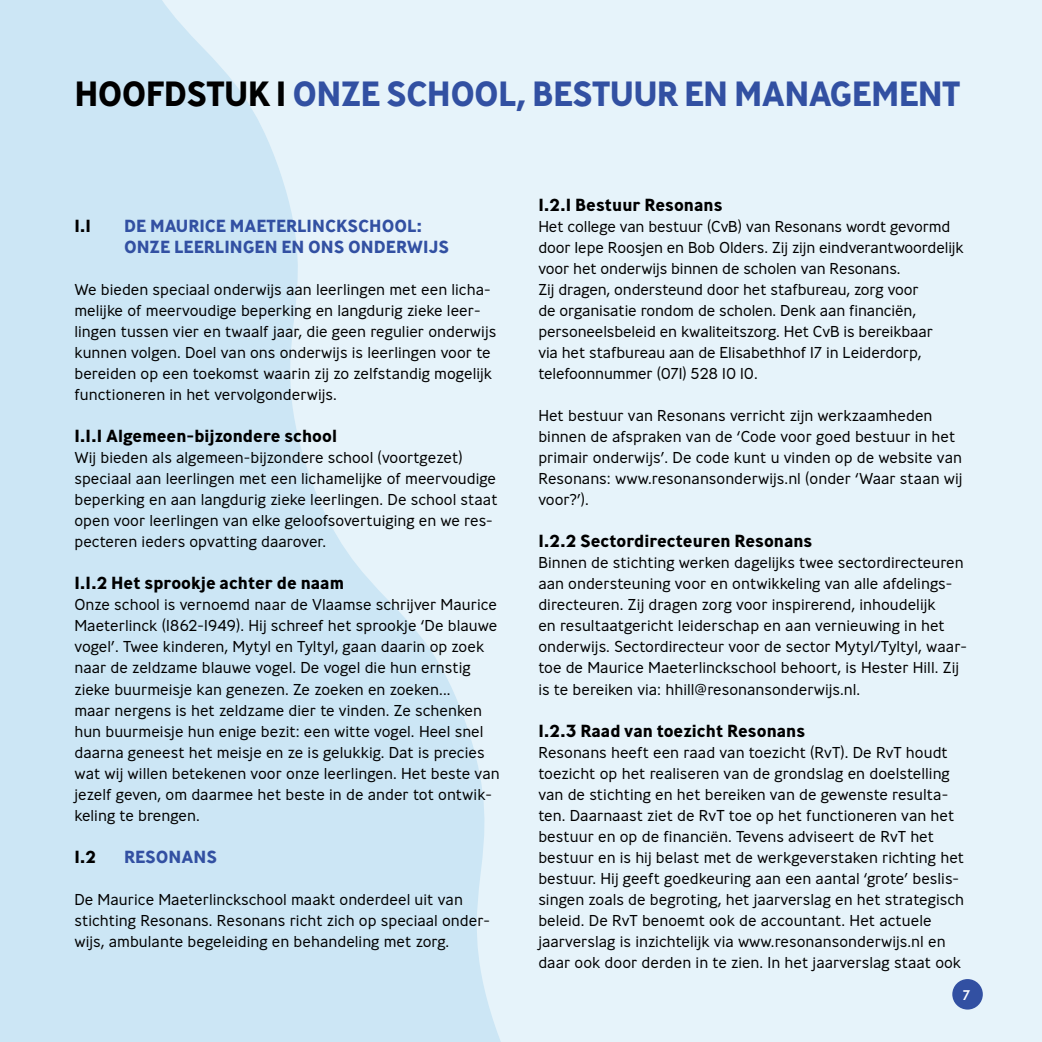
<style>
.page{position:relative;width:1042px;height:1042px;background:#e6f3fa}
.page>*{position:absolute;margin:0;border:0;box-sizing:border-box;transform-origin:0 0}
.t1{font:700 35px "Ministry";letter-spacing:-.02em;color:#3250a2}
.t2{font:700 35px "Ministry";color:#000}
.tussenkop{font:700 17.5px "Ministry";color:#000}
.t3{font:700 17.5px/21px "Ministry";color:#3250a2}
.plat{font:300 15.75px/21px "Ministry";color:#000}
.t4{font:500 14px "Ministry";color:#fff}
.s1{color:#000}
</style>
<div class="page">
<svg style="left:0;top:0;width:501px;height:1042px;fill:#cce6f5"></svg>
<div style="left:952px;top:979px;width:31px;height:30px;background:#3250a2;border-radius:50%"></div>
<p class="t2" style="left:74px;top:71px;width:23px">hoofdstuk</p>
<p class="t1" style="left:276px;top:71px;width:686px"><span class="s1">1</span> ONZE SCHOOL, BESTUUR EN MANAGEMENT</p>
<p class="tussenkop" style="left:74px;top:215px;width:18px">1.1</p>
<p class="t3" style="left:124px;top:215px;width:326px">DE MAURICE MAETERLINCKSCHOOL:<br>ONZE LEERLINGEN EN ONS ONDERWIJS</p>
<p class="plat" style="left:74px;top:279px;width:423px">We bieden speciaal onderwijs aan leerlingen met een licha&shy;melijke of meervoudige beperking en langdurig zieke leer&shy;lingen tussen vier en twaalf jaar, die geen regulier onderwijs kunnen volgen. Doel van ons onderwijs is leerlingen voor te bereiden op een toekomst waarin zij zo zelfstandig mogelijk functioneren in het vervolgonderwijs.</p>
<p class="tussenkop" style="left:74px;top:425px;width:264px">1.1.1 Algemeen-bijzondere school</p>
<p class="plat" style="left:74px;top:447px;width:425px">Wij bieden als algemeen-bijzondere school (voortgezet) speciaal aan leerlingen met een lichamelijke of meervoudige beperking en aan langdurig zieke leerlingen. De school staat open voor leerlingen van elke geloofsovertuiging en we res&shy;pecteren ieders opvatting daarover.</p>
<p class="tussenkop" style="left:74px;top:572px;width:271px">1.1.2 Het sprookje achter de naam</p>
<p class="plat" style="left:74px;top:594px;width:427px">Onze school is vernoemd naar de Vlaamse schrijver Maurice Maeterlinck (1862-1949). Hij schreef het sprookje ‘De blauwe vogel’. Twee kinderen, Mytyl en Tyltyl, gaan daarin op zoek naar de zeldzame blauwe vogel. De vogel die hun ernstig zieke buurmeisje kan genezen. Ze zoeken en zoeken...<br>maar nergens is het zeldzame dier te vinden. Ze schenken hun buurmeisje hun enige bezit: een witte vogel. Heel snel daarna geneest het meisje en ze is gelukkig. Dat is precies wat wij willen betekenen voor onze leerlingen. Het beste van jezelf geven, om daarmee het beste in de ander tot ontwik&shy;keling te brengen.</p>
<p class="tussenkop" style="left:74px;top:845px;width:23px">1.2</p>
<p class="t3" style="left:124px;top:845px;width:94px">RESONANS</p>
<p class="plat" style="left:74px;top:888px;width:417px">De Maurice Maeterlinckschool maakt onderdeel uit van stichting Resonans. Resonans richt zich op speciaal onder&shy;wijs, ambulante begeleiding en behandeling met zorg.</p>
<p class="tussenkop" style="left:538px;top:194px;width:186px">1.2.1 Bestuur Resonans</p>
<p class="plat" style="left:538px;top:216px;width:427px">Het college van bestuur (CvB) van Resonans wordt gevormd door Iepe Roosjen en Bob Olders. Zij zijn eindverantwoordelijk voor het onderwijs binnen de scholen van Resonans.<br>Zij dragen, ondersteund door het stafbureau, zorg voor<br>de organisatie rondom de scholen. Denk aan financiën, personeelsbeleid en kwaliteitszorg. Het CvB is bereikbaar<br>via het stafbureau aan de Elisabethhof 17 in Leiderdorp, telefoonnummer (071) 528 10 10.</p>
<p class="plat" style="left:538px;top:405px;width:426px">Het bestuur van Resonans verricht zijn werkzaamheden binnen de afspraken van de ‘Code voor goed bestuur in het primair onderwijs’. De code kunt u vinden op de website van Resonans: www.resonansonderwijs.nl (onder ‘Waar staan wij voor?’).</p>
<p class="tussenkop" style="left:538px;top:530px;width:276px">1.2.2 Sectordirecteuren Resonans</p>
<p class="plat" style="left:538px;top:552px;width:430px">Binnen de stichting werken dagelijks twee sectordirecteuren aan ondersteuning voor en ontwikkeling van alle afdelings&shy;directeuren. Zij dragen zorg voor inspirerend, inhoudelijk<br>en resultaatgericht leiderschap en aan vernieuwing in het onderwijs. Sectordirecteur voor de sector Mytyl/Tyltyl, waar&shy;toe de Maurice Maeterlinckschool behoort, is Hester Hill. Zij is te bereiken via: hhill@resonansonderwijs.nl.</p>
<p class="tussenkop" style="left:538px;top:719px;width:268px">1.2.3 Raad van toezicht Resonans</p>
<p class="plat" style="left:538px;top:741px;width:427px">Resonans heeft een raad van toezicht (RvT). De RvT houdt toezicht op het realiseren van de grondslag en doelstelling van de stichting en het bereiken van de gewenste resulta&shy;ten. Daarnaast ziet de RvT toe op het functioneren van het bestuur en op de financiën. Tevens adviseert de RvT het bestuur en is hij belast met de werkgeverstaken richting het bestuur. Hij geeft goedkeuring aan een aantal ‘grote’ beslis&shy;singen zoals de begroting, het jaarverslag en het strategisch beleid. De RvT benoemt ook de accountant. Het actuele jaarverslag is inzichtelijk via www.resonansonderwijs.nl en daar ook door derden in te zien. In het jaarverslag staat ook</p>
<p class="t4" style="left:962px;top:985px;width:9px">7</p>
</div>
